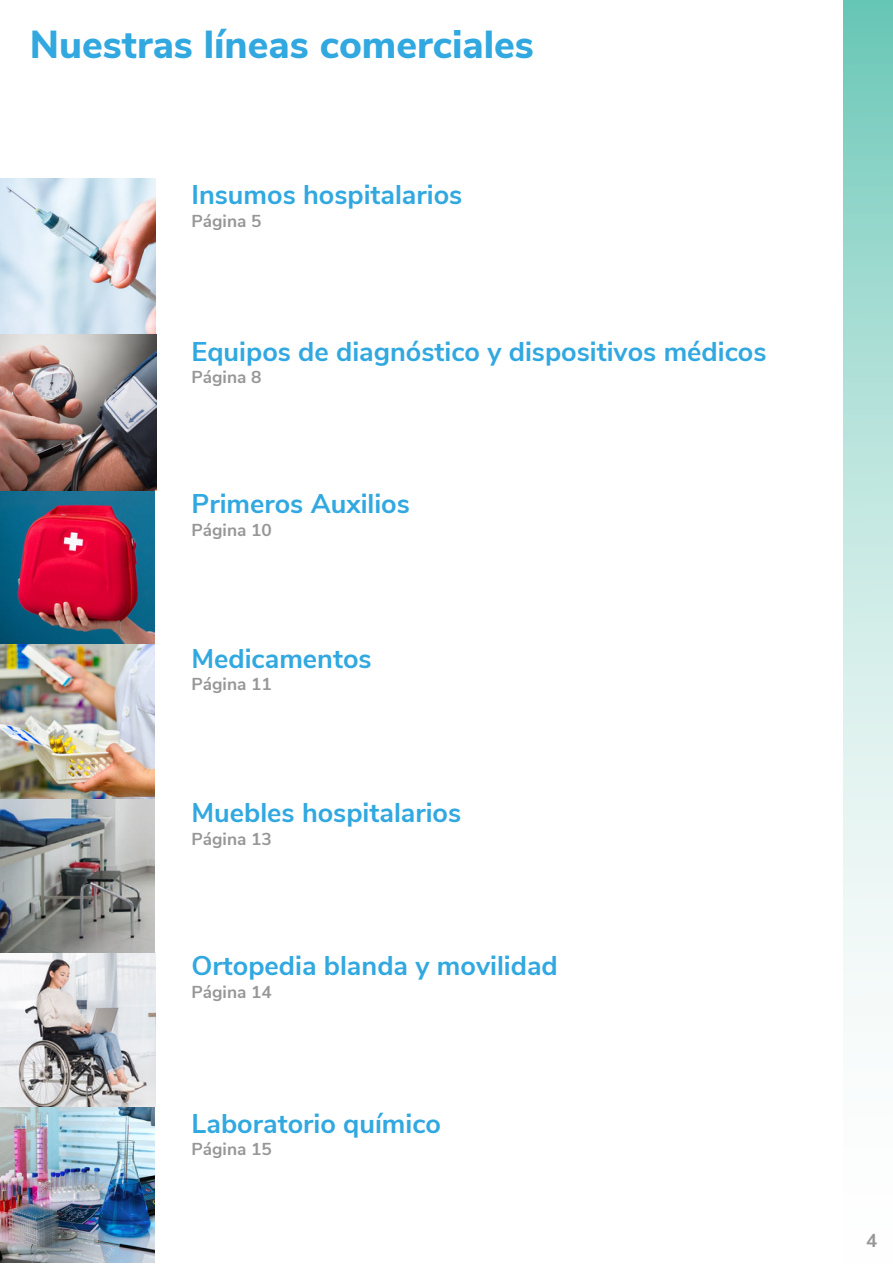
<style>
.page{position:relative;width:893px;height:1264px;background:#fff}
.page>*{position:absolute;margin:0;border:0;box-sizing:border-box;transform-origin:0 0}
.t1{font:800 39px "Nunito Sans";color:#31a8e0}
.t2{font:700 27px "Nunito Sans";color:#31a8e0}
.t3{font:700 18.75px "Nunito Sans";color:#979797}
.t4{font:700 17.25px "Nunito Sans";color:#979797}
</style>
<div class="page">
<svg style="left:843px;top:0;width:49px;height:995px;background:#bae4dd"></svg>
<img style="left:0;top:178px;width:156px;height:1084px">
<h1 class="t1" style="left:30px;top:19px;width:505px">Nuestras líneas comerciales</h1>
<p class="t2" style="left:191px;top:177px;width:272px">Insumos hospitalarios</p>
<p class="t4" style="left:191px;top:209px;width:71px">Página 5</p>
<p class="t2" style="left:191px;top:333px;width:576px">Equipos de diagnóstico y dispositivos médicos</p>
<p class="t4" style="left:191px;top:366px;width:71px">Página 8</p>
<p class="t2" style="left:191px;top:486px;width:220px">Primeros Auxilios</p>
<p class="t4" style="left:191px;top:518px;width:82px">Página 10</p>
<p class="t2" style="left:191px;top:640px;width:182px">Medicamentos</p>
<p class="t4" style="left:191px;top:672px;width:82px">Página 11</p>
<p class="t2" style="left:191px;top:794px;width:271px">Muebles hospitalarios</p>
<p class="t4" style="left:191px;top:827px;width:82px">Página 13</p>
<p class="t2" style="left:191px;top:947px;width:368px">Ortopedia blanda y movilidad</p>
<p class="t4" style="left:191px;top:980px;width:82px">Página 14</p>
<p class="t2" style="left:191px;top:1105px;width:251px">Laboratorio químico</p>
<p class="t4" style="left:191px;top:1137px;width:82px">Página 15</p>
<p class="t3" style="left:866px;top:1228px;width:13px">4</p>
</div>
